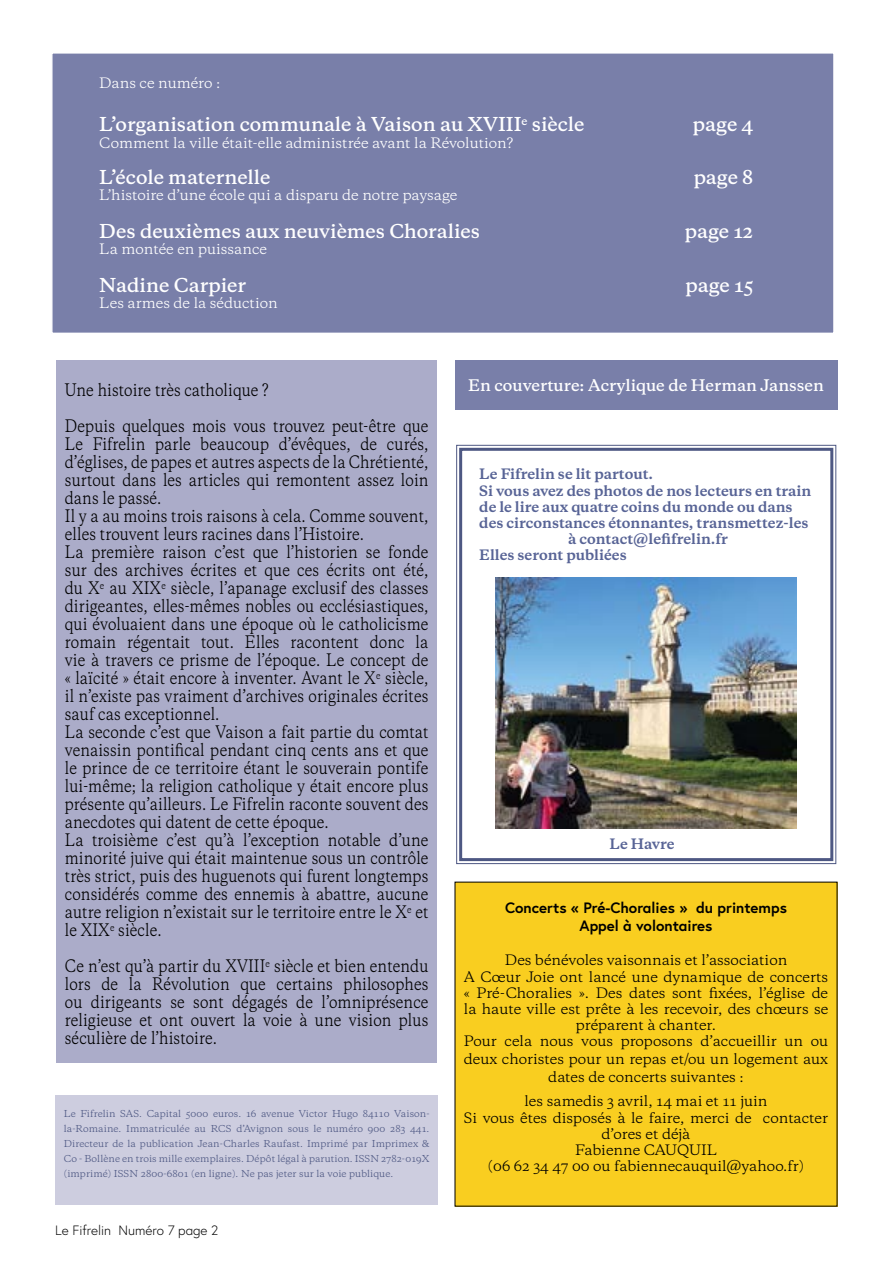
<style>
.page{position:relative;width:893px;height:1263px;background:#fff}
.page>*{position:absolute;margin:0;border:0;box-sizing:border-box;transform-origin:0 0}
.t1{font:600 18px "Galaxie Copernicus";color:#fff}
.t2{font:16.2px/18px "Galaxie Copernicus";letter-spacing:.01em;color:#000;scale:.83 1}
.t3{font:700 15px/18px "Europa";color:#000;text-align:center}
.t4{font:600 15px "Galaxie Copernicus";color:#fff}
.t5{font:13.5px/16.2px "Galaxie Copernicus";color:#000;text-align:center}
.t6{font:700 13.5px "Galaxie Copernicus";color:#586496}
.t7{font:13.5px "Galaxie Copernicus";color:#fff}
.t8{font:300 13.5px "Europa";color:#000}
.t9{font:9px/15px "Galaxie Copernicus";letter-spacing:.01em;color:#4e5883;text-align:justify}
</style>
<div class="page">
<div style="left:52px;top:53px;width:782px;height:280px;background:#797fa9"></div>
<div style="left:51px;top:52px;width:784px;height:282px;border:2px solid #fff"></div>
<div style="left:56px;top:360px;width:381px;height:703px;background:#abacc9"></div>
<div style="left:455px;top:360px;width:382px;height:50px;background:#797fa9"></div>
<svg style="left:456px;top:444px;width:381px;height:421px"></svg>
<div style="left:459px;top:448px;width:374px;height:413px;border:3px solid #4e5883"></div>
<img style="left:496px;top:578px;width:300px;height:250px">
<div style="left:55px;top:1095px;width:383px;height:109px;background:#cdcddf"></div>
<div style="left:455px;top:882px;width:382px;height:324px;background:#f9ce20"></div>
<p class="t7" style="left:99px;top:74px;width:123px">Dans ce numéro :</p>
<p class="t1" style="left:99px;top:112px;width:487px">L’organisation communale à Vaison au XVIII<sup>e</sup> siècle</p>
<p class="t1" style="left:693px;top:112px;width:62px">page 4</p>
<p class="t7" style="left:99px;top:133px;width:415px">Comment la ville était-elle administrée avant la Révolution?</p>
<p class="t1" style="left:99px;top:165px;width:173px">L’école maternelle</p>
<p class="t1" style="left:694px;top:165px;width:61px">page 8</p>
<p class="t7" style="left:99px;top:186px;width:360px">L’histoire d’une école qui a disparu de notre paysage</p>
<p class="t1" style="left:99px;top:219px;width:382px">Des deuxièmes aux neuvièmes Choralies</p>
<p class="t1" style="left:685px;top:219px;width:70px">page 12</p>
<p class="t7" style="left:99px;top:240px;width:169px">La montée en puissance</p>
<p class="t1" style="left:99px;top:273px;width:148px">Nadine Carpier</p>
<p class="t1" style="left:685px;top:273px;width:69px">page 15</p>
<p class="t7" style="left:99px;top:294px;width:180px">Les armes de la séduction</p>
<p class="t2" style="left:65px;top:381px;width:247px">Une histoire très catholique ?</p>
<p class="t2" style="left:65px;top:417px;width:440px">Depuis quelques mois vous trouvez peut-être que Le Fifrelin parle beaucoup d’évêques, de curés, d’églises, de papes et autres aspects de la Chrétienté, surtout dans les articles qui remontent assez loin dans le passé.<br>Il y a au moins trois raisons à cela. Comme souvent, elles trouvent leurs racines dans l’Histoire.<br>La première raison c’est que l’historien se fonde sur des archives écrites et que ces écrits ont été, du X<sup>e</sup> au XIX<sup>e</sup> siècle, l’apanage exclusif des classes dirigeantes, elles-mêmes nobles ou ecclésiastiques, qui évoluaient dans une époque où le catholicisme romain régentait tout. Elles racontent donc la vie à travers ce prisme de l’époque. Le concept de « laïcité » était encore à inventer. Avant le X<sup>e</sup> siècle, il n’existe pas vraiment d’archives originales écrites sauf cas exceptionnel.<br>La seconde c’est que Vaison a fait partie du comtat venaissin pontifical pendant cinq cents ans et que le prince de ce territoire étant le souverain pontife lui-même; la religion catholique y était encore plus présente qu’ailleurs. Le Fifrelin raconte souvent des anecdotes qui datent de cette époque.<br>La troisième c’est qu’à l’exception notable d’une minorité juive qui était maintenue sous un contrôle très strict, puis des huguenots qui furent longtemps considérés comme des ennemis à abattre, aucune autre religion n’existait sur le territoire entre le X<sup>e</sup> et le XIX<sup>e</sup> siècle.</p>
<p class="t2" style="left:65px;top:957px;width:440px;text-align:justify">Ce n’est qu’à partir du XVIII<sup>e</sup> siècle et bien entendu lors de la Révolution que certains philosophes ou dirigeants se sont dégagés de l’omniprésence religieuse et ont ouvert la voie à une vision plus séculière de l’histoire.</p>
<p class="t9" style="left:64px;top:1106px;width:367px">Le Fifrelin SAS. Capital 5000 euros. 16 avenue Victor Hugo 84110 Vaison&shy;la-Romaine. Immatriculée au RCS d’Avignon sous le numéro 900 283 441.<br>Directeur de la publication Jean-Charles Raufast. Imprimé par Imprimex &amp; Co - Bollène en trois mille exemplaires. Dépôt légal à parution. ISSN 2782-019X (imprimé) ISSN 2800-6801 (en ligne). Ne pas jeter sur la voie publique.</p>
<p class="t8" style="left:55px;top:1221px;width:165px">Le Fifrelin Numéro 7 page 2</p>
<p class="t4" style="left:468px;top:375px;width:357px">En couverture: Acrylique de Herman Janssen</p>
<p class="t6" style="left:479px;top:465px;width:175px">Le Fifrelin se lit partout.</p>
<p class="t6" style="left:479px;top:481px;width:334px">Si vous avez des photos de nos lecteurs en train</p>
<p class="t6" style="left:479px;top:498px;width:315px">de le lire aux quatre coins du monde ou dans</p>
<p class="t6" style="left:479px;top:514px;width:331px">des circonstances étonnantes, transmettez-les</p>
<p class="t6" style="left:568px;top:530px;width:161px">à contact@lefifrelin.fr</p>
<p class="t6" style="left:479px;top:546px;width:149px">Elles seront publiées</p>
<p class="t6" style="left:609px;top:835px;width:67px">Le Havre</p>
<p class="t3" style="left:505px;top:898px;width:283px">Concerts « Pré-Choralies » du printemps<br>Appel à volontaires</p>
<p class="t5" style="left:464px;top:952px;width:366px">Des bénévoles vaisonnais et l’association<br>A Cœur Joie ont lancé une dynamique de concerts « Pré-Choralies ». Des dates sont fixées, l’église de la haute ville est prête à les recevoir, des chœurs se préparent à chanter.<br>Pour cela nous vous proposons d’accueillir un ou</p>
<p class="t5" style="left:464px;top:1050px;width:366px;line-height:18px">deux choristes pour un repas et/ou un logement aux dates de concerts suivantes :</p>
<p class="t5" style="left:464px;top:1093px;width:366px">les samedis 3 avril, 14 mai et 11 juin<br>Si vous êtes disposés à le faire, merci de contacter d’ores et déjà<br>Fabienne CAUQUIL<br>(06 62 34 47 00 ou fabiennecauquil@yahoo.fr)</p>
</div>
